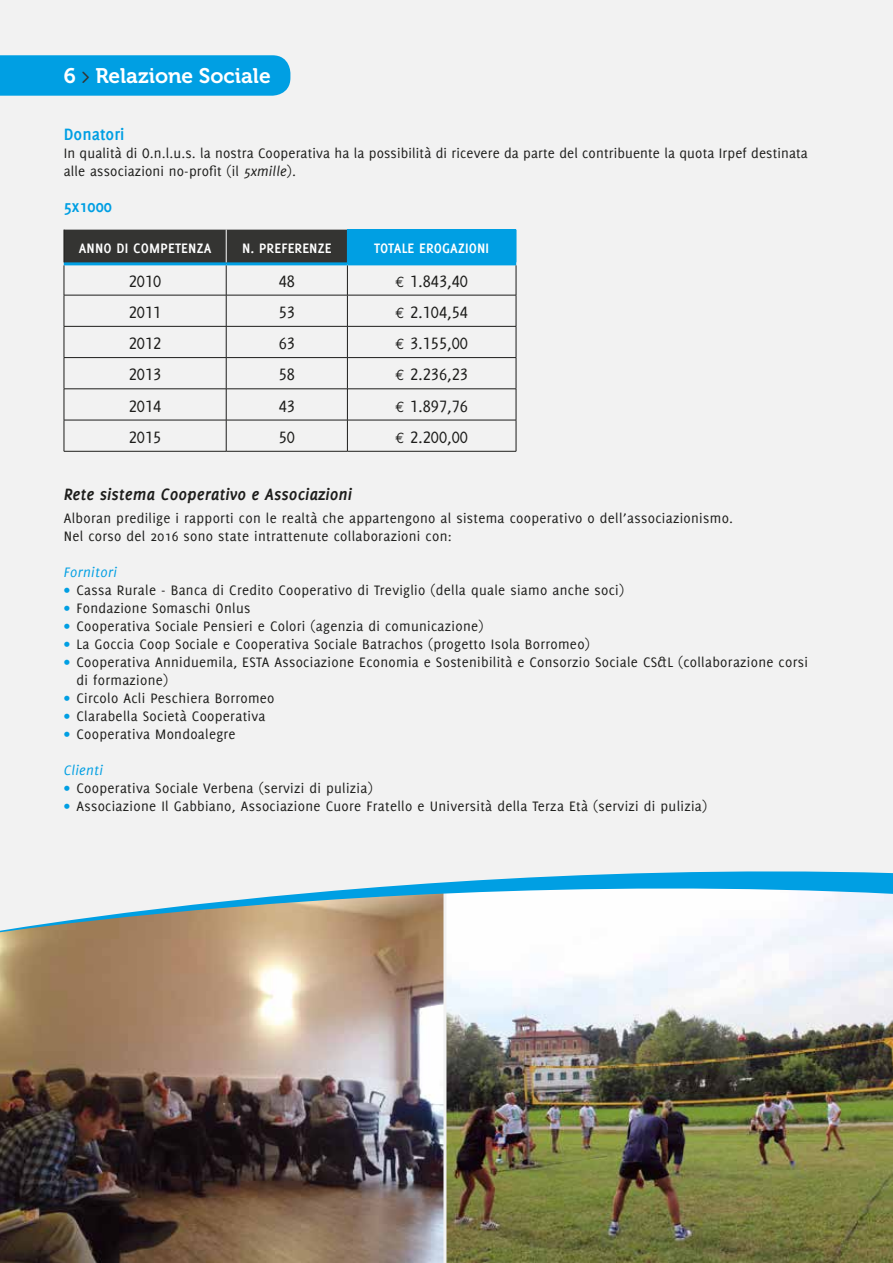
<style>
.page{position:relative;width:893px;height:1263px;background:#f2f2f2}
.page>*{position:absolute;margin:0;border:0;box-sizing:border-box;transform-origin:0 0}
.t1{font:21px "Museo 700";color:#fff}
.t2{font:18px "Delicious Small Caps";color:#1d1d1b}
.t3{font:italic 700 18px "Delicious";color:#1d1d1b}
.t4{font:700 18px "Delicious";color:#009fe3}
.t5{font:15px/18px "Delicious";letter-spacing:.02em;color:#1d1d1b}
.t6{font:700 15px "Delicious";letter-spacing:.01em;color:#fff}
.t7{font:italic 15px "Delicious";letter-spacing:.02em;color:#009fe3}
.s1{font-family:"Mensch";color:#343432}
.s2{font-style:italic}
.s3{font-family:"Euro Mono";font-size:15px}
.s4{color:#009fe3}
</style>
<div class="page">
<div style="left:0;top:55px;width:290px;height:41px;background:#009fe3"></div>
<div style="left:65px;top:230px;width:282px;height:32px;background:#343432"></div>
<div style="left:347px;top:230px;width:169px;height:34px;background:#009fe3"></div>
<hr style="left:64px;top:295px;width:162px;height:1px;background:#1d1d1b">
<hr style="left:226px;top:295px;width:121px;height:1px;background:#1d1d1b">
<hr style="left:347px;top:295px;width:169px;height:1px;background:#1d1d1b">
<hr style="left:64px;top:326px;width:162px;height:1px;background:#1d1d1b">
<hr style="left:226px;top:326px;width:121px;height:1px;background:#1d1d1b">
<hr style="left:347px;top:326px;width:169px;height:1px;background:#1d1d1b">
<hr style="left:64px;top:357px;width:162px;height:1px;background:#1d1d1b">
<hr style="left:226px;top:357px;width:121px;height:1px;background:#1d1d1b">
<hr style="left:347px;top:357px;width:169px;height:1px;background:#1d1d1b">
<hr style="left:64px;top:389px;width:162px;height:1px;background:#1d1d1b">
<hr style="left:226px;top:389px;width:121px;height:1px;background:#1d1d1b">
<hr style="left:347px;top:389px;width:169px;height:1px;background:#1d1d1b">
<hr style="left:64px;top:420px;width:162px;height:1px;background:#1d1d1b">
<hr style="left:226px;top:420px;width:121px;height:1px;background:#1d1d1b">
<hr style="left:347px;top:420px;width:169px;height:1px;background:#1d1d1b">
<hr style="left:64px;top:451px;width:162px;height:1px;background:#1d1d1b">
<hr style="left:226px;top:451px;width:121px;height:1px;background:#1d1d1b">
<hr style="left:347px;top:451px;width:169px;height:1px;background:#1d1d1b">
<hr style="left:64px;top:262px;width:162px;height:3px;background:#009fe3">
<hr style="left:226px;top:262px;width:121px;height:3px;background:#009fe3">
<hr style="left:347px;top:262px;width:169px;height:3px;background:#009fe3">
<hr style="left:347px;top:265px;width:1px;height:30px;background:#1d1d1b">
<hr style="left:516px;top:265px;width:1px;height:30px;background:#1d1d1b">
<hr style="left:347px;top:295px;width:1px;height:31px;background:#1d1d1b">
<hr style="left:516px;top:295px;width:1px;height:31px;background:#1d1d1b">
<hr style="left:347px;top:327px;width:1px;height:30px;background:#1d1d1b">
<hr style="left:516px;top:327px;width:1px;height:30px;background:#1d1d1b">
<hr style="left:347px;top:358px;width:1px;height:31px;background:#1d1d1b">
<hr style="left:516px;top:358px;width:1px;height:31px;background:#1d1d1b">
<hr style="left:347px;top:389px;width:1px;height:31px;background:#1d1d1b">
<hr style="left:516px;top:389px;width:1px;height:31px;background:#1d1d1b">
<hr style="left:347px;top:420px;width:1px;height:31px;background:#1d1d1b">
<hr style="left:516px;top:420px;width:1px;height:31px;background:#1d1d1b">
<hr style="left:226px;top:230px;width:1px;height:32px;background:#fff">
<hr style="left:226px;top:265px;width:1px;height:30px;background:#1d1d1b">
<hr style="left:226px;top:295px;width:1px;height:31px;background:#1d1d1b">
<hr style="left:226px;top:327px;width:1px;height:30px;background:#1d1d1b">
<hr style="left:226px;top:358px;width:1px;height:31px;background:#1d1d1b">
<hr style="left:226px;top:389px;width:1px;height:31px;background:#1d1d1b">
<hr style="left:226px;top:420px;width:1px;height:31px;background:#1d1d1b">
<hr style="left:64px;top:230px;width:1px;height:32px;background:#1d1d1b">
<hr style="left:64px;top:265px;width:1px;height:30px;background:#1d1d1b">
<hr style="left:64px;top:295px;width:1px;height:31px;background:#1d1d1b">
<hr style="left:64px;top:327px;width:1px;height:30px;background:#1d1d1b">
<hr style="left:64px;top:358px;width:1px;height:31px;background:#1d1d1b">
<hr style="left:64px;top:389px;width:1px;height:31px;background:#1d1d1b">
<hr style="left:64px;top:420px;width:1px;height:31px;background:#1d1d1b">
<hr style="left:516px;top:230px;width:1px;height:32px;background:#009fe3">
<img style="left:0;top:966px;width:443px;height:297px">
<img style="left:446px;top:966px;width:447px;height:297px">
<svg style="left:0;top:934px;width:893px;height:32px"></svg>
<svg style="left:0;top:871px;width:893px;height:63px"></svg>
<h1 class="t1" style="left:64px;top:64px;width:208px">6 <span class="s1">&gt;</span> Relazione Sociale</h1>
<p class="t4" style="left:64px;top:124px;width:62px">Donatori</p>
<p class="t5" style="left:64px;top:144px;width:746px">In qualità di O.n.l.u.s. la nostra Cooperativa ha la possibilità di ricevere da parte del contribuente la quota Irpef destinata alle associazioni no-profit (il <span class="s2">5xmille</span>).</p>
<p class="t4" style="left:64px;top:196px;width:50px">5x1000</p>
<p class="t6" style="left:79px;top:239px;width:134px">ANNO DI COMPETENZA</p>
<p class="t6" style="left:242px;top:239px;width:91px">N. PREFERENZE</p>
<p class="t6" style="left:374px;top:239px;width:116px">TOTALE EROGAZIONI</p>
<p class="t2" style="left:129px;top:271px;width:34px">2010</p>
<p class="t2" style="left:279px;top:271px;width:18px">48</p>
<p class="t2" style="left:395px;top:271px;width:74px"><span class="s3">€</span> 1.843,40</p>
<p class="t2" style="left:129px;top:302px;width:34px">2011</p>
<p class="t2" style="left:279px;top:302px;width:18px">53</p>
<p class="t2" style="left:395px;top:302px;width:74px"><span class="s3">€</span> 2.104,54</p>
<p class="t2" style="left:129px;top:333px;width:34px">2012</p>
<p class="t2" style="left:279px;top:333px;width:18px">63</p>
<p class="t2" style="left:395px;top:333px;width:74px"><span class="s3">€</span> 3.155,00</p>
<p class="t2" style="left:129px;top:364px;width:34px">2013</p>
<p class="t2" style="left:279px;top:364px;width:18px">58</p>
<p class="t2" style="left:395px;top:364px;width:74px"><span class="s3">€</span> 2.236,23</p>
<p class="t2" style="left:129px;top:395px;width:34px">2014</p>
<p class="t2" style="left:279px;top:395px;width:18px">43</p>
<p class="t2" style="left:395px;top:395px;width:74px"><span class="s3">€</span> 1.897,76</p>
<p class="t2" style="left:129px;top:427px;width:34px">2015</p>
<p class="t2" style="left:279px;top:427px;width:18px">50</p>
<p class="t2" style="left:395px;top:427px;width:74px"><span class="s3">€</span> 2.200,00</p>
<p class="t3" style="left:64px;top:484px;width:290px">Rete sistema Cooperativo e Associazioni</p>
<p class="t5" style="left:64px;top:508px;width:671px">Alboran predilige i rapporti con le realtà che appartengono al sistema cooperativo o dell’associazionismo.<br>Nel corso del 2016 sono state intrattenute collaborazioni con:</p>
<p class="t7" style="left:64px;top:563px;width:55px">Fornitori</p>
<p class="t5" style="left:64px;top:580px;width:562px"><span class="s4">•</span> Cassa Rurale - Banca di Credito Cooperativo di Treviglio (della quale siamo anche soci)</p>
<p class="t5" style="left:64px;top:598px;width:188px"><span class="s4">•</span> Fondazione Somaschi Onlus</p>
<p class="t5" style="left:64px;top:616px;width:421px"><span class="s4">•</span> Cooperativa Sociale Pensieri e Colori (agenzia di comunicazione)</p>
<p class="t5" style="left:64px;top:634px;width:528px"><span class="s4">•</span> La Goccia Coop Sociale e Cooperativa Sociale Batrachos (progetto Isola Borromeo)</p>
<p class="t5" style="left:77px;top:652px;width:733px;text-indent:-13px"><span class="s4">•</span> Cooperativa Anniduemila, ESTA Associazione Economia e Sostenibilità e Consorzio Sociale CS&amp;L (collaborazione corsi di formazione)</p>
<p class="t5" style="left:64px;top:688px;width:212px"><span class="s4">•</span> Circolo Acli Peschiera Borromeo</p>
<p class="t5" style="left:64px;top:706px;width:203px"><span class="s4">•</span> Clarabella Società Cooperativa</p>
<p class="t5" style="left:64px;top:724px;width:173px"><span class="s4">•</span> Cooperativa Mondoalegre</p>
<p class="t7" style="left:64px;top:761px;width:41px">Clienti</p>
<p class="t5" style="left:64px;top:778px;width:311px"><span class="s4">•</span> Cooperativa Sociale Verbena (servizi di pulizia)</p>
<p class="t5" style="left:64px;top:796px;width:645px"><span class="s4">•</span> Associazione Il Gabbiano, Associazione Cuore Fratello e Università della Terza Età (servizi di pulizia)</p>
</div>
